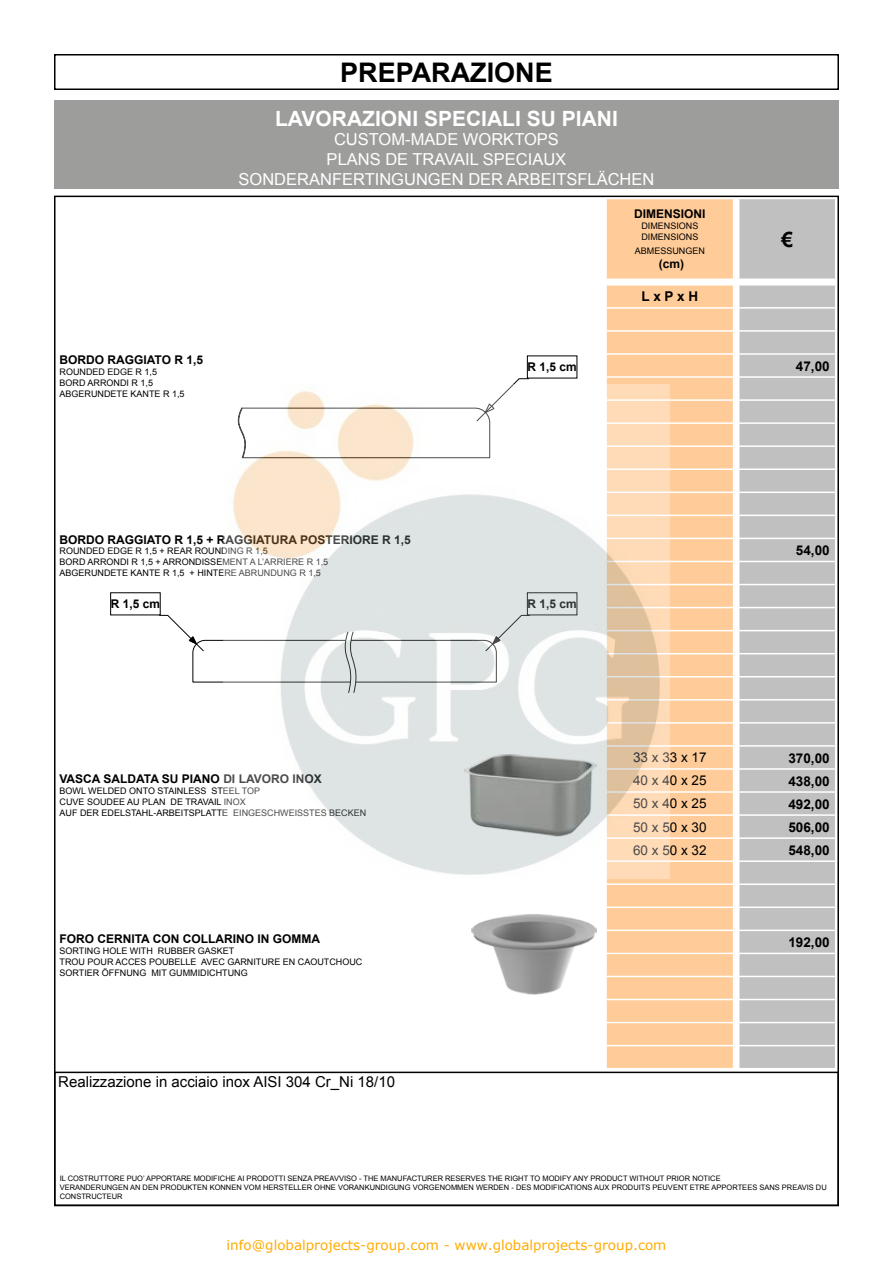
<style>
.page{position:relative;width:893px;height:1263px;background:#fff}
.page>*{position:absolute;margin:0;border:0;box-sizing:border-box;transform-origin:0 0}
.t1{font:700 27px "Arial";color:#000}
.t2{font:700 21px "Arial";color:#fff}
.t3{font:700 21px "Arial";color:#000}
.t4{font:16.5px/19.8px "Arial";color:#fff;text-align:center}
.t5{font:15px "Arial";color:#000}
.t6{font:13.5px "Verdana";color:#ffab00}
.t7{font:700 13.5px "Arial";color:#000}
.t8{font:13.5px "Arial";color:#000}
.t9{font:700 12px "Arial";color:#000}
.t10{font:9px/10.8px "Arial";color:#000}
.t11{font:7.5px/9px "Arial";color:#000}
</style>
<div class="page">
<div style="left:54px;top:1071px;width:785px;height:135px;border:2px solid #000"></div>
<div style="left:54px;top:54px;width:785px;height:36px;border:2px solid #000"></div>
<div style="left:54px;top:100px;width:785px;height:88px;background:#9d9d9c"></div>
<div style="left:607px;top:199px;width:126px;height:869px;background:#fc9"></div>
<div style="left:739px;top:199px;width:96px;height:869px;background:#c0c0c0"></div>
<hr style="left:605px;top:279px;width:129px;height:1px;background:#fff">
<hr style="left:739px;top:279px;width:97px;height:1px;background:#fff">
<hr style="left:605px;top:284px;width:129px;height:2px;background:#fff">
<hr style="left:739px;top:284px;width:97px;height:2px;background:#fff">
<hr style="left:605px;top:307px;width:129px;height:2px;background:#fff">
<hr style="left:739px;top:307px;width:97px;height:2px;background:#fff">
<hr style="left:605px;top:330px;width:129px;height:2px;background:#fff">
<hr style="left:739px;top:330px;width:97px;height:2px;background:#fff">
<hr style="left:605px;top:353px;width:129px;height:2px;background:#fff">
<hr style="left:739px;top:353px;width:97px;height:2px;background:#fff">
<hr style="left:605px;top:376px;width:129px;height:2px;background:#fff">
<hr style="left:739px;top:376px;width:97px;height:2px;background:#fff">
<hr style="left:605px;top:399px;width:129px;height:2px;background:#fff">
<hr style="left:739px;top:399px;width:97px;height:2px;background:#fff">
<hr style="left:605px;top:422px;width:129px;height:2px;background:#fff">
<hr style="left:739px;top:422px;width:97px;height:2px;background:#fff">
<hr style="left:605px;top:445px;width:129px;height:2px;background:#fff">
<hr style="left:739px;top:445px;width:97px;height:2px;background:#fff">
<hr style="left:605px;top:468px;width:129px;height:2px;background:#fff">
<hr style="left:739px;top:468px;width:97px;height:2px;background:#fff">
<hr style="left:605px;top:491px;width:129px;height:2px;background:#fff">
<hr style="left:739px;top:491px;width:97px;height:2px;background:#fff">
<hr style="left:605px;top:515px;width:129px;height:1px;background:#fff">
<hr style="left:739px;top:515px;width:97px;height:1px;background:#fff">
<hr style="left:605px;top:538px;width:129px;height:1px;background:#fff">
<hr style="left:739px;top:538px;width:97px;height:1px;background:#fff">
<hr style="left:605px;top:561px;width:129px;height:1px;background:#fff">
<hr style="left:739px;top:561px;width:97px;height:1px;background:#fff">
<hr style="left:605px;top:584px;width:129px;height:1px;background:#fff">
<hr style="left:739px;top:584px;width:97px;height:1px;background:#fff">
<hr style="left:605px;top:607px;width:129px;height:1px;background:#fff">
<hr style="left:739px;top:607px;width:97px;height:1px;background:#fff">
<hr style="left:605px;top:630px;width:129px;height:1px;background:#fff">
<hr style="left:739px;top:630px;width:97px;height:1px;background:#fff">
<hr style="left:605px;top:653px;width:129px;height:1px;background:#fff">
<hr style="left:739px;top:653px;width:97px;height:1px;background:#fff">
<hr style="left:605px;top:676px;width:129px;height:1px;background:#fff">
<hr style="left:739px;top:676px;width:97px;height:1px;background:#fff">
<hr style="left:605px;top:699px;width:129px;height:1px;background:#fff">
<hr style="left:739px;top:699px;width:97px;height:1px;background:#fff">
<hr style="left:605px;top:722px;width:129px;height:2px;background:#fff">
<hr style="left:739px;top:722px;width:97px;height:2px;background:#fff">
<hr style="left:605px;top:745px;width:129px;height:2px;background:#fff">
<hr style="left:739px;top:745px;width:97px;height:2px;background:#fff">
<hr style="left:605px;top:768px;width:129px;height:2px;background:#fff">
<hr style="left:739px;top:768px;width:97px;height:2px;background:#fff">
<hr style="left:605px;top:791px;width:129px;height:2px;background:#fff">
<hr style="left:739px;top:791px;width:97px;height:2px;background:#fff">
<hr style="left:605px;top:814px;width:129px;height:2px;background:#fff">
<hr style="left:739px;top:814px;width:97px;height:2px;background:#fff">
<hr style="left:605px;top:837px;width:129px;height:2px;background:#fff">
<hr style="left:739px;top:837px;width:97px;height:2px;background:#fff">
<hr style="left:605px;top:860px;width:129px;height:2px;background:#fff">
<hr style="left:739px;top:860px;width:97px;height:2px;background:#fff">
<hr style="left:605px;top:883px;width:129px;height:2px;background:#fff">
<hr style="left:739px;top:883px;width:97px;height:2px;background:#fff">
<hr style="left:605px;top:906px;width:129px;height:2px;background:#fff">
<hr style="left:739px;top:906px;width:97px;height:2px;background:#fff">
<hr style="left:605px;top:929px;width:129px;height:2px;background:#fff">
<hr style="left:739px;top:929px;width:97px;height:2px;background:#fff">
<hr style="left:605px;top:953px;width:129px;height:1px;background:#fff">
<hr style="left:739px;top:953px;width:97px;height:1px;background:#fff">
<hr style="left:605px;top:976px;width:129px;height:1px;background:#fff">
<hr style="left:739px;top:976px;width:97px;height:1px;background:#fff">
<hr style="left:605px;top:999px;width:129px;height:1px;background:#fff">
<hr style="left:739px;top:999px;width:97px;height:1px;background:#fff">
<hr style="left:605px;top:1022px;width:129px;height:1px;background:#fff">
<hr style="left:739px;top:1022px;width:97px;height:1px;background:#fff">
<hr style="left:605px;top:1045px;width:129px;height:1px;background:#fff">
<hr style="left:739px;top:1045px;width:97px;height:1px;background:#fff">
<svg style="left:835px;top:285px;width:1px;height:762px"></svg>
<svg style="left:733px;top:285px;width:1px;height:762px"></svg>
<svg style="left:159px;top:615px;width:64px;height:68px"></svg>
<img style="left:471px;top:914px;width:126px;height:81px">
<img style="left:223px;top:385px;width:447px;height:493px">
<h1 class="t1" style="left:340px;top:54px;width:214px">PREPARAZIONE</h1>
<h2 class="t2" style="left:275px;top:104px;width:344px">LAVORAZIONI SPECIALI SU PIANI</h2>
<h3 class="t4" style="left:238px;top:130px;width:417px">CUSTOM-MADE WORKTOPS<br>PLANS DE TRAVAIL SPECIAUX<br>SONDERANFERTINGUNGEN DER ARBEITSFLÄCHEN</h3>
<h3 class="t9" style="left:634px;top:206px;width:73px">DIMENSIONI</h3>
<p class="t10" style="left:641px;top:220px;width:59px">DIMENSIONS<br>DIMENSIONS</p>
<p class="t10" style="left:635px;top:246px;width:72px">ABMESSUNGEN</p>
<h3 class="t9" style="left:659px;top:256px;width:27px">(cm)</h3>
<h3 class="t9" style="left:60px;top:352px;width:145px">BORDO RAGGIATO R 1,5</h3>
<p class="t10" style="left:60px;top:367px;width:127px">ROUNDED EDGE R 1,5<br>BORD ARRONDI R 1,5<br>ABGERUNDETE KANTE R 1,5</p>
<h3 class="t9" style="left:60px;top:531px;width:353px">BORDO RAGGIATO R 1,5 + RAGGIATURA POSTERIORE R 1,5</h3>
<p class="t10" style="left:60px;top:546px;width:270px">ROUNDED EDGE R 1,5 + REAR ROUNDING R 1,5<br>BORD ARRONDI R 1,5 + ARRONDISSEMENT A L’ARRIERE R 1,5<br>ABGERUNDETE KANTE R 1,5 + HINTERE ABRUNDUNG R 1,5</p>
<h3 class="t9" style="left:527px;top:359px;width:51px">R 1,5 cm</h3>
<h3 class="t9" style="left:111px;top:596px;width:51px">R 1,5 cm</h3>
<h3 class="t9" style="left:527px;top:596px;width:51px">R 1,5 cm</h3>
<h3 class="t7" style="left:642px;top:287px;width:58px">L x P x H</h3>
<h2 class="t3" style="left:781px;top:225px;width:13px">€</h2>
<h3 class="t7" style="left:796px;top:357px;width:35px">47,00</h3>
<h3 class="t7" style="left:796px;top:542px;width:35px">54,00</h3>
<h3 class="t9" style="left:60px;top:771px;width:264px">VASCA SALDATA SU PIANO DI LAVORO INOX</h3>
<p class="t10" style="left:60px;top:786px;width:308px">BOWL WELDED ONTO STAINLESS STEEL TOP<br>CUVE SOUDEE AU PLAN DE TRAVAIL INOX<br>AUF DER EDELSTAHL-ARBEITSPLATTE EINGESCHWEISSTES BECKEN</p>
<h3 class="t9" style="left:60px;top:931px;width:262px">FORO CERNITA CON COLLARINO IN GOMMA</h3>
<p class="t10" style="left:60px;top:946px;width:304px">SORTING HOLE WITH RUBBER GASKET<br>TROU POUR ACCES POUBELLE AVEC GARNITURE EN CAOUTCHOUC<br>SORTIER ÖFFNUNG MIT GUMMIDICHTUNG</p>
<h3 class="t5" style="left:58px;top:1072px;width:338px">Realizzazione in acciaio inox AISI 304 Cr_Ni 18/10</h3>
<h3 class="t8" style="left:633px;top:749px;width:75px">33 x 33 x 17</h3>
<h3 class="t7" style="left:788px;top:749px;width:43px">370,00</h3>
<h3 class="t8" style="left:633px;top:772px;width:75px">40 x 40 x 25</h3>
<h3 class="t7" style="left:788px;top:772px;width:43px">438,00</h3>
<h3 class="t8" style="left:633px;top:795px;width:75px">50 x 40 x 25</h3>
<h3 class="t7" style="left:788px;top:795px;width:43px">492,00</h3>
<h3 class="t8" style="left:633px;top:818px;width:75px">50 x 50 x 30</h3>
<h3 class="t7" style="left:788px;top:818px;width:43px">506,00</h3>
<h3 class="t8" style="left:633px;top:841px;width:75px">60 x 50 x 32</h3>
<h3 class="t7" style="left:788px;top:841px;width:43px">548,00</h3>
<h3 class="t7" style="left:788px;top:934px;width:43px">192,00</h3>
<p class="t11" style="left:60px;top:1174px;width:769px">IL COSTRUTTORE PUO’ APPORTARE MODIFICHE AI PRODOTTI SENZA PREAVVISO - THE MANUFACTURER RESERVES THE RIGHT TO MODIFY ANY PRODUCT WITHOUT PRIOR NOTICE<br>VERANDERUNGEN AN DEN PRODUKTEN KONNEN VOM HERSTELLER OHNE VORANKUNDIGUNG VORGENOMMEN WERDEN - DES MODIFICATIONS AUX PRODUITS PEUVENT ETRE APPORTEES SANS PREAVIS DU<br>CONSTRUCTEUR</p>
<h3 class="t6" style="left:227px;top:1235px;width:441px">info@globalprojects-group.com - www.globalprojects-group.com</h3>
</div>
